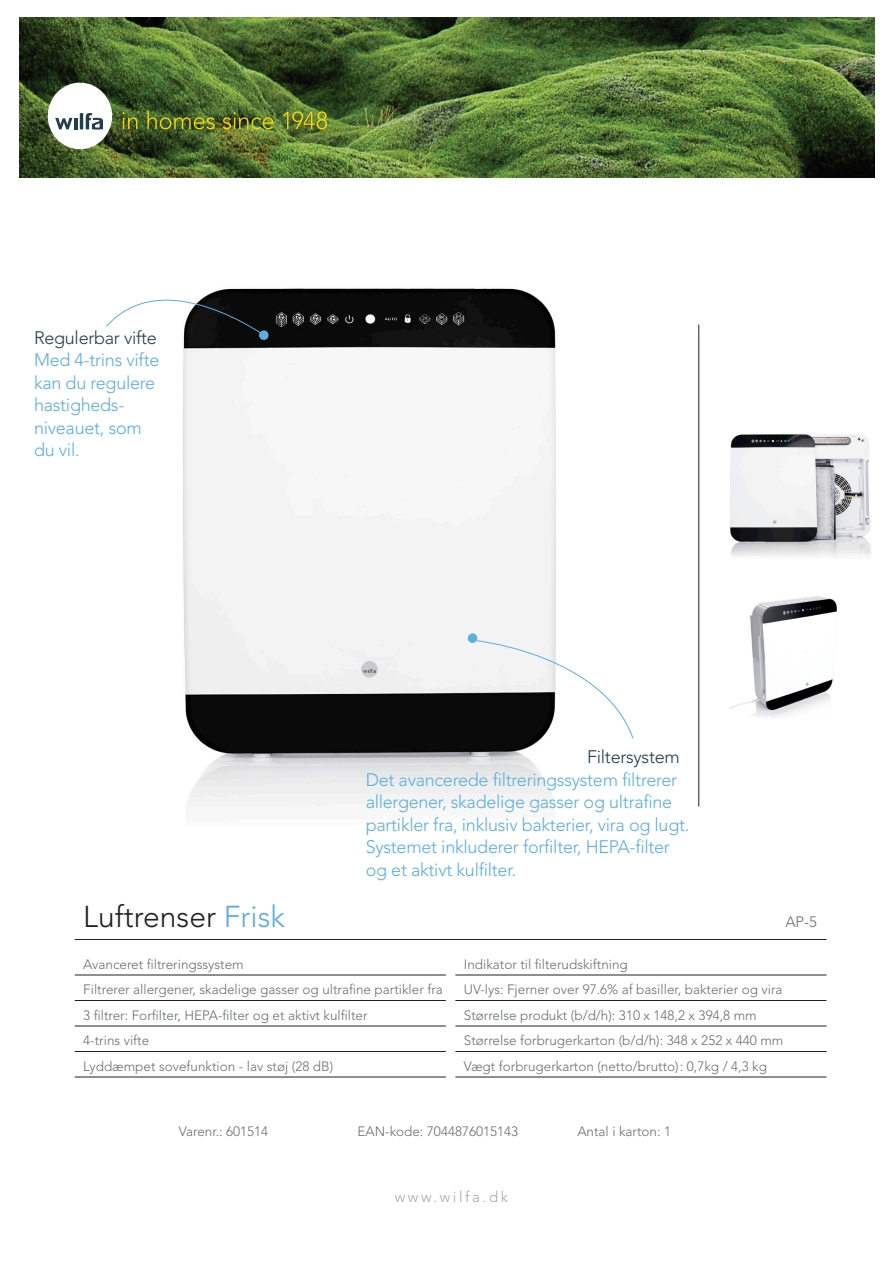
<style>
.page{position:relative;width:893px;height:1263px;background:#fff}
.page>*{position:absolute;margin:0;border:0;box-sizing:border-box;transform-origin:0 0}
.Produktnavn{font:300 30px "Avenir LT Std";color:#231f20}
.t1{font:300 18px/22.5px "Avenir LT Std";letter-spacing:-.015em;color:#5daee0}
.t2{font:300 18px "Avenir LT Std";letter-spacing:-.015em;color:#213d50}
.t3{font:300 15px "Avenir LT Std";letter-spacing:.17em;color:#a5a9ac}
.Produktnavn-2{font:300 15px "Avenir LT Std";color:#6b6e71}
.Produkt_tekst{font:300 13.5px "Avenir LT Std";color:#6b6e71}
.varenr{font:300 13.5px "Avenir LT Std";color:#6b6e71}
.s1{color:#5daee0}
</style>
<div class="page">
<img style="left:183px;top:288px;width:373px;height:521px">
<img style="left:699px;top:410px;width:172px;height:151px">
<img style="left:729px;top:596px;width:108px;height:121px">
<hr style="left:698px;top:325px;width:1px;height:481px;background:#231f20">
<img style="left:20px;top:17px;width:855px;height:160px">
<svg style="left:47px;top:81px;width:68px;height:69px"></svg>
<svg style="left:123px;top:112px;width:14px;height:17px"></svg>
<svg style="left:147px;top:110px;width:68px;height:19px"></svg>
<svg style="left:223px;top:112px;width:50px;height:17px"></svg>
<svg style="left:283px;top:111px;width:44px;height:18px"></svg>
<hr style="left:75px;top:939px;width:751px;height:1px;background:#231f20">
<hr style="left:75px;top:975px;width:371px;height:1px;background:#231f20">
<hr style="left:75px;top:1000px;width:371px;height:1px;background:#231f20">
<hr style="left:75px;top:1026px;width:371px;height:1px;background:#231f20">
<hr style="left:75px;top:1051px;width:371px;height:1px;background:#231f20">
<hr style="left:75px;top:1077px;width:371px;height:1px;background:#231f20">
<hr style="left:455px;top:975px;width:371px;height:1px;background:#231f20">
<hr style="left:455px;top:1000px;width:371px;height:1px;background:#231f20">
<hr style="left:455px;top:1026px;width:371px;height:1px;background:#231f20">
<hr style="left:455px;top:1051px;width:371px;height:1px;background:#231f20">
<hr style="left:455px;top:1077px;width:371px;height:1px;background:#231f20">
<svg style="left:106px;top:288px;width:163px;height:52px"></svg>
<svg style="left:467px;top:633px;width:167px;height:106px"></svg>
<p class="t2" style="left:34px;top:327px;width:124px">Regulerbar vifte</p>
<p class="t1" style="left:34px;top:349px;width:127px">Med 4-trins vifte kan du regulere hastigheds&shy;niveauet, som</p>
<p class="t1" style="left:34px;top:439px;width:47px">du vil.</p>
<p class="Produktnavn" style="left:83px;top:899px;width:203px">Luftrenser <span class="s1">Frisk</span></p>
<p class="t2" style="left:587px;top:746px;width:94px">Filtersystem</p>
<p class="t1" style="left:366px;top:768px;width:313px">Det avancerede filtreringssystem filtrerer</p>
<p class="t1" style="left:366px;top:791px;width:308px">allergener, skadelige gasser og ultrafine</p>
<p class="t1" style="left:366px;top:813px;width:325px">partikler fra, inklusiv bakterier, vira og lugt.<br>Systemet inkluderer forfilter, HEPA-filter</p>
<p class="t1" style="left:366px;top:858px;width:152px">og et aktivt kulfilter.</p>
<p class="Produktnavn-2" style="left:785px;top:913px;width:33px">AP-5</p>
<p class="Produkt_tekst" style="left:83px;top:956px;width:162px">Avanceret filtreringssystem</p>
<p class="Produkt_tekst" style="left:83px;top:982px;width:361px">Filtrerer allergener, skadelige gasser og ultrafine partikler fra</p>
<p class="Produkt_tekst" style="left:83px;top:1007px;width:286px">3 filtrer: Forfilter, HEPA-filter og et aktivt kulfilter</p>
<p class="Produkt_tekst" style="left:83px;top:1033px;width:68px">4-trins vifte</p>
<p class="Produkt_tekst" style="left:83px;top:1058px;width:251px">Lyddæmpet sovefunktion - lav støj (28 dB)</p>
<p class="Produkt_tekst" style="left:464px;top:956px;width:165px">Indikator til filterudskiftning</p>
<p class="Produkt_tekst" style="left:464px;top:982px;width:320px">UV-lys: Fjerner over 97.6% af basiller, bakterier og vira</p>
<p class="Produkt_tekst" style="left:464px;top:1007px;width:294px">Størrelse produkt (b/d/h): 310 x 148,2 x 394,8 mm</p>
<p class="Produkt_tekst" style="left:464px;top:1033px;width:321px">Størrelse forbrugerkarton (b/d/h): 348 x 252 x 440 mm</p>
<p class="Produkt_tekst" style="left:464px;top:1058px;width:305px">Vægt forbrugerkarton (netto/brutto): 0,7kg / 4,3 kg</p>
<p class="varenr" style="left:179px;top:1123px;width:91px">Varenr.: 601514</p>
<p class="varenr" style="left:357px;top:1123px;width:162px">EAN-kode: 7044876015143</p>
<p class="varenr" style="left:577px;top:1123px;width:95px">Antal i karton: 1</p>
<p class="t3" style="left:395px;top:1188px;width:115px">www.wilfa.dk</p>
</div>
